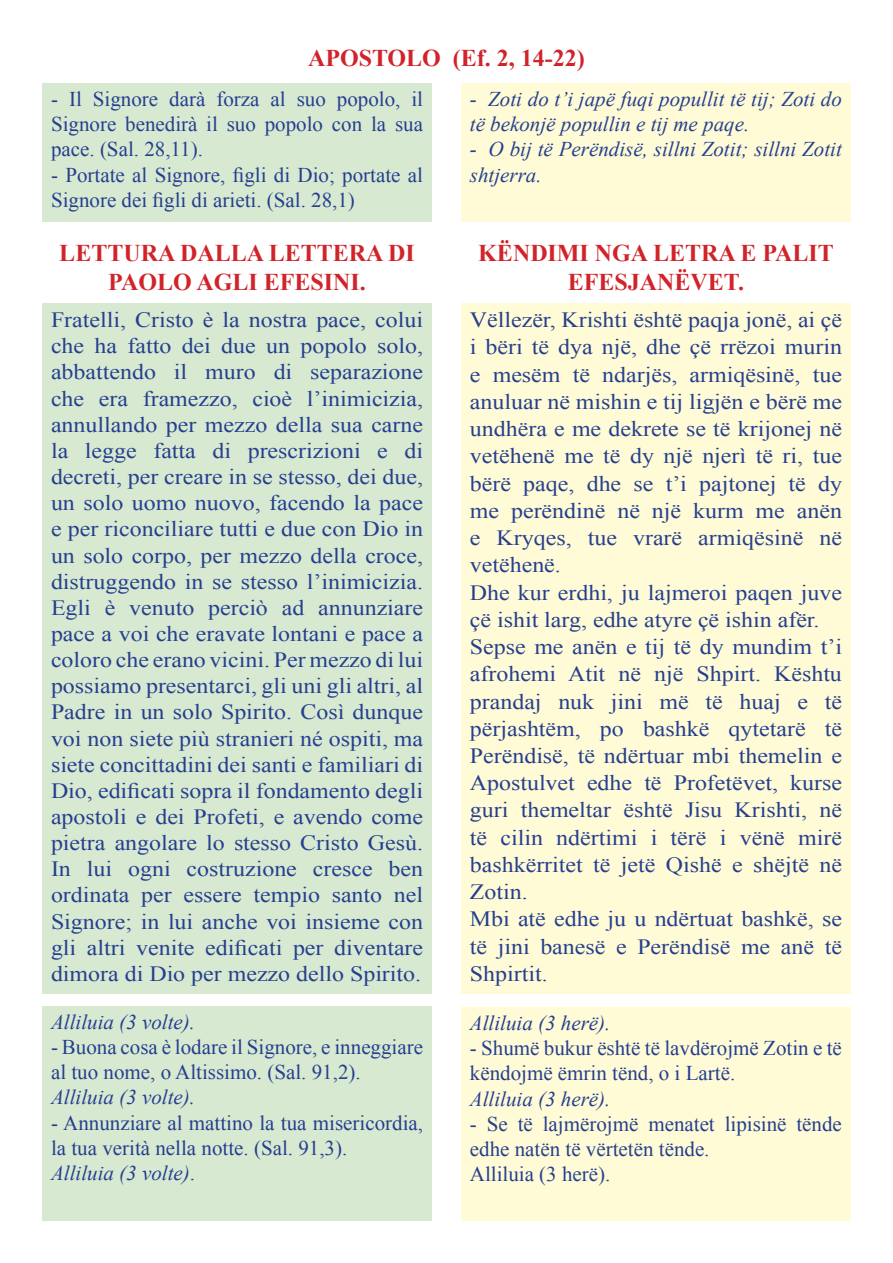
<style>
.page{position:relative;width:893px;height:1263px;background:#fff}
.page>*{position:absolute;margin:0;border:0;box-sizing:border-box;transform-origin:0 0}
.Normale{font:700 24px/28.8px "Times New Roman";color:#d1232a;text-align:center}
.Normale-2{font:21.75px/26.1px "Times New Roman";color:#253f8e;text-align:justify;scale:1.1 1}
.Normale-3{font:21px/25.2px "Times New Roman";color:#253f8e}
.Normale-4{font:italic 21px/25.2px "Times New Roman";color:#253f8e}
.s1{font-style:normal}
</style>
<div class="page">
<div style="left:461px;top:83px;width:389px;height:138px;background:#fffbd6"></div>
<div style="left:43px;top:83px;width:389px;height:138px;background:#d8e9d2"></div>
<div style="left:43px;top:304px;width:389px;height:690px;background:#d8e9d2"></div>
<div style="left:461px;top:304px;width:389px;height:690px;background:#fffbd6"></div>
<div style="left:43px;top:1006px;width:389px;height:214px;background:#d8e9d2"></div>
<div style="left:461px;top:1007px;width:389px;height:213px;background:#fffbd6"></div>
<p class="Normale" style="left:308px;top:43px;width:278px">APOSTOLO (Ef. 2, 14-22)</p>
<p class="Normale-4" style="left:470px;top:86px;width:374px">- Zoti do t’i japë fuqi popullit të tij; Zoti do të bekonjë popullin e tij me paqe.</p>
<p class="Normale-4" style="left:470px;top:136px;width:374px">- O bij të Perëndisë, sillni Zotit; sillni Zotit shtjerra.</p>
<p class="Normale-3" style="left:51px;top:86px;width:374px;text-align:justify">- Il Signore darà forza al suo popolo, il Signore benedirà il suo popolo con la sua pace. (Sal. 28,11).</p>
<p class="Normale-3" style="left:51px;top:162px;width:374px">- Portate al Signore, figli di Dio; portate al<br>Signore dei figli di arieti. (Sal. 28,1)</p>
<p class="Normale" style="left:478px;top:238px;width:357px">KËNDIMI NGA LETRA E PALIT<br>EFESJANËVET.</p>
<p class="Normale" style="left:59px;top:238px;width:357px">LETTURA DALLA LETTERA DI<br>PAOLO AGLI EFESINI.</p>
<p class="Normale-2" style="left:51px;top:306px;width:340px">Fratelli, Cristo è la nostra pace, colui che ha fatto dei due un popolo solo, abbattendo il muro di separazione che era framezzo, cioè l’inimicizia, annullando per mezzo della sua carne la legge fatta di prescrizioni e di decreti, per creare in se stesso, dei due, un solo uomo nuovo, facendo la pace e per riconciliare tutti e due con Dio in un solo corpo, per mezzo della croce, distruggendo in se stesso l’inimicizia.<br>Egli è venuto perciò ad annunziare pace a voi che eravate lontani e pace a coloro che erano vicini. Per mezzo di lui possiamo presentarci, gli uni gli altri, al Padre in un solo Spirito. Così dunque voi non siete più stranieri né ospiti, ma siete concittadini dei santi e familiari di Dio, edificati sopra il fondamento degli apostoli e dei Profeti, e avendo come pietra angolare lo stesso Cristo Gesù.<br>In lui ogni costruzione cresce ben ordinata per essere tempio santo nel Signore; in lui anche voi insieme con gli altri venite edificati per diventare dimora di Dio per mezzo dello Spirito.</p>
<p class="Normale-2" style="left:470px;top:306px;width:340px;line-height:27.3px">Vëllezër, Krishti është paqja jonë, ai çë i bëri të dya një, dhe çë rrëzoi murin e mesëm të ndarjës, armiqësinë, tue anuluar në mishin e tij ligjën e bërë me undhëra e me dekrete se të krijonej në vetëhenë me të dy një njerì të ri, tue bërë paqe, dhe se t’i pajtonej të dy me perëndinë në një kurm me anën e Kryqes, tue vrarë armiqësinë në vetëhenë.</p>
<p class="Normale-2" style="left:470px;top:578px;width:340px;line-height:27.3px">Dhe kur erdhi, ju lajmeroi paqen juve çë ishit larg, edhe atyre çë ishin afër.</p>
<p class="Normale-2" style="left:470px;top:633px;width:340px;line-height:27.3px">Sepse me anën e tij të dy mundim t’i afrohemi Atit në një Shpirt. Kështu prandaj nuk jini më të huaj e të përjashtëm, po bashkë qytetarë të Perëndisë, të ndërtuar mbi themelin e Apostulvet edhe të Profetëvet, kurse guri themeltar është Jisu Krishti, në të cilin ndërtimi i tërë i vënë mirë bashkërritet të jetë Qishë e shëjtë në Zotin.</p>
<p class="Normale-2" style="left:470px;top:905px;width:340px;line-height:27.3px">Mbi atë edhe ju u ndërtuat bashkë, se të jini banesë e Perëndisë me anë të Shpirtit.</p>
<p class="Normale-4" style="left:51px;top:1009px;width:146px">Alliluia (3 volte).</p>
<p class="Normale-3" style="left:51px;top:1034px;width:374px">- Buona cosa è lodare il Signore, e inneggiare al tuo nome, o Altissimo. (Sal. 91,2).</p>
<p class="Normale-4" style="left:51px;top:1084px;width:146px">Alliluia (3 volte).</p>
<p class="Normale-3" style="left:51px;top:1110px;width:374px">- Annunziare al mattino la tua misericordia, la tua verità nella notte. (Sal. 91,3).</p>
<p class="Normale-4" style="left:51px;top:1160px;width:146px">Alliluia (3 volte)<span class="s1">.</span></p>
<p class="Normale-4" style="left:470px;top:1010px;width:142px">Alliluia (3 herë).</p>
<p class="Normale-3" style="left:470px;top:1035px;width:374px">- Shumë bukur është të lavdërojmë Zotin e të këndojmë ëmrin tënd, o i Lartë.</p>
<p class="Normale-4" style="left:470px;top:1085px;width:142px">Alliluia (3 herë).</p>
<p class="Normale-3" style="left:470px;top:1111px;width:374px">- Se të lajmërojmë menatet lipisinë tënde edhe natën të vërtetën tënde.</p>
<p class="Normale-3" style="left:470px;top:1161px;width:142px">Alliluia (3 herë).</p>
</div>
